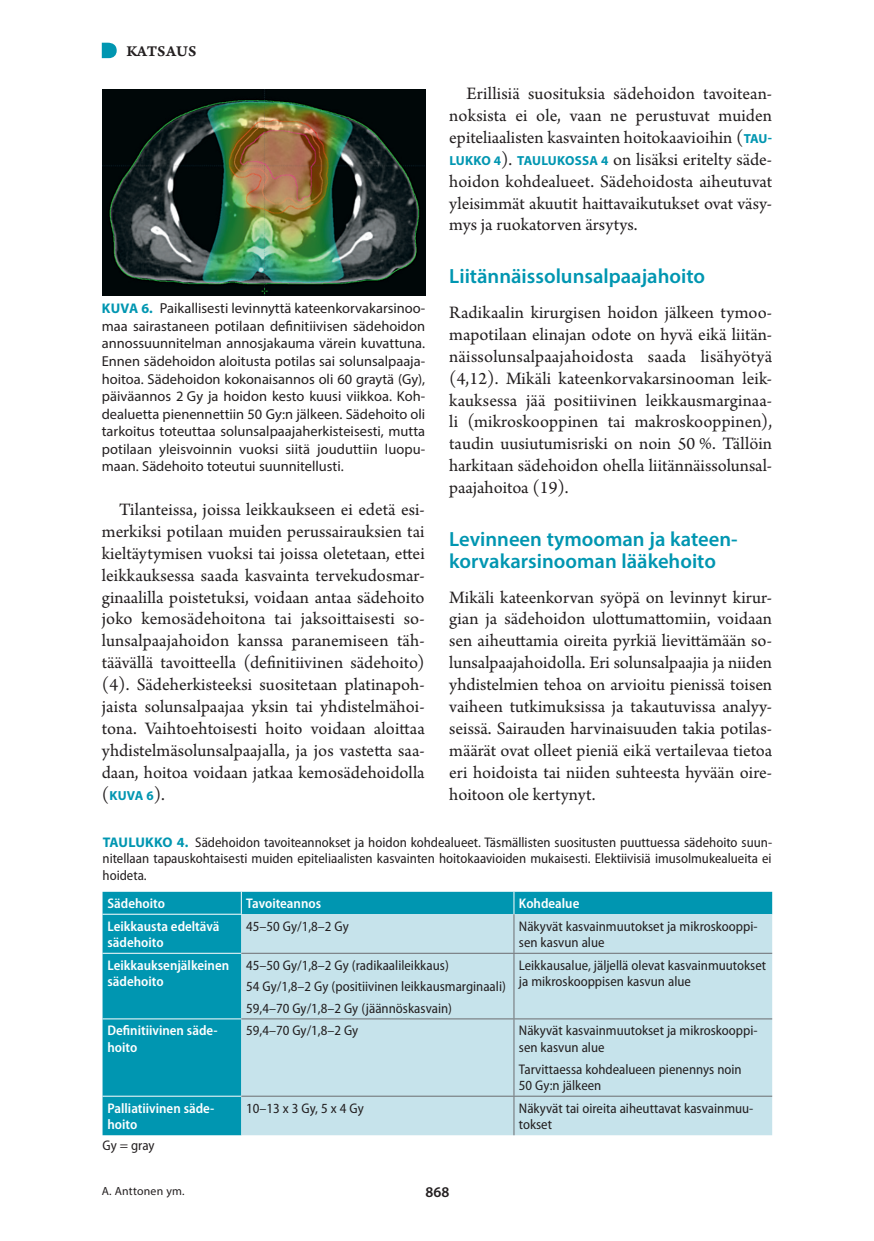
<style>
.page{position:relative;width:874px;height:1241px;background:#fff}
.page>*{position:absolute;margin:0;border:0;box-sizing:border-box;transform-origin:0 0}
.v1{font:600 20.65px/21.9px "Myriad Pro";color:#0096b1}
.l_ei_sis{font:18.38px/21.9px "Arno Pro";color:#231f20;text-align:justify}
.vinj{font:15.75px "Arno Pro Smbd Caption";letter-spacing:.005em;color:#231f20}
.t1{font:600 14.88px "Myriad Pro";color:#231f20}
.kt{font:14.35px/17.5px "Myriad Pro";color:#231f20;text-align:justify}
.t{font:semi-condensed 14px/16.6px "Myriad Pro";color:#231f20}
.t_pl{font:600 semi-condensed 14px/16.6px "Myriad Pro";color:#fff}
.t2{font:700 13.12px "Myriad Pro";color:#0096b1}
.Ala{font:11.9px "Myriad Pro";letter-spacing:.02em;color:#231f20}
.s1{font-family:"Myriad Pro";font-weight:700;font-size:13.12px;color:#0096b1}
.s2{font-weight:700;font-stretch:normal;color:#0096b1}
.s3{font-weight:700;font-size:14px;color:#0096b1}
.s4{font-family:"Arno Pro";font-weight:400;font-size:18.38px;color:#231f20}
</style>
<div class="page">
<div style="left:102px;top:891px;width:669px;height:243px;background:#0096b1"></div>
<div style="left:241px;top:914px;width:530px;height:220px;background:#c6e3eb"></div>
<svg style="left:241px;top:891px;width:1px;height:22px"></svg>
<svg style="left:513px;top:891px;width:1px;height:23px"></svg>
<hr style="left:102px;top:913px;width:140px;height:1px;background:#fff">
<hr style="left:102px;top:952px;width:139px;height:1px;background:#fff">
<hr style="left:102px;top:1018px;width:139px;height:1px;background:#fff">
<hr style="left:102px;top:1095px;width:139px;height:1px;background:#fff">
<hr style="left:513px;top:914px;width:1px;height:38px;background:#6c6d70">
<hr style="left:241px;top:952px;width:272px;height:1px;background:#6c6d70">
<hr style="left:513px;top:952px;width:258px;height:1px;background:#6c6d70">
<hr style="left:513px;top:953px;width:1px;height:65px;background:#6c6d70">
<hr style="left:241px;top:1018px;width:272px;height:1px;background:#6c6d70">
<hr style="left:513px;top:1018px;width:258px;height:1px;background:#6c6d70">
<hr style="left:513px;top:1019px;width:1px;height:76px;background:#6c6d70">
<hr style="left:241px;top:1095px;width:272px;height:1px;background:#6c6d70">
<hr style="left:513px;top:1095px;width:258px;height:1px;background:#6c6d70">
<hr style="left:513px;top:1096px;width:1px;height:38px;background:#6c6d70">
<svg style="left:102px;top:43px;width:15px;height:15px"></svg>
<img style="left:102px;top:90px;width:323px;height:205px">
<p class="vinj" style="left:126px;top:41px;width:71px">KATSAUS</p>
<p class="l_ei_sis" style="left:449px;top:84px;width:324px;text-indent:17px">Erillisiä suosituksia sädehoidon tavoitean&shy;noksista ei ole, vaan ne perustuvat muiden epiteliaalisten kasvainten hoitokaavioihin (<span class="s1">TAU-LUKKO 4</span>). <span class="s1">TAULUKOSSA 4</span> on lisäksi eritelty säde&shy;hoidon kohdealueet. Sädehoidosta aiheutuvat yleisimmät akuutit haittavaikutukset ovat väsy&shy;mys ja ruokatorven ärsytys.</p>
<p class="v1" style="left:449px;top:264px;width:257px">Liitännäissolunsalpaajahoito</p>
<p class="l_ei_sis" style="left:449px;top:302px;width:324px">Radikaalin kirurgisen hoidon jälkeen tymoo&shy;mapotilaan elinajan odote on hyvä eikä liitän&shy;näissolunsalpaajahoidosta saada lisähyötyä (4,12). Mikäli kateenkorvakarsinooman leik&shy;kauksessa jää positiivinen leikkausmarginaa&shy;li (mikroskooppinen tai makroskooppinen), taudin uusiutumisriski on noin 50 %. Tällöin harkitaan sädehoidon ohella liitännäissolunsal&shy;paajahoitoa (19).</p>
<p class="v1" style="left:449px;top:527px;width:288px">Levinneen tymooman ja kateen&shy;korvakarsinooman lääkehoito</p>
<p class="l_ei_sis" style="left:449px;top:587px;width:324px">Mikäli kateenkorvan syöpä on levinnyt kirur&shy;gian ja sädehoidon ulottumattomiin, voidaan sen aiheuttamia oireita pyrkiä lievittämään so&shy;lunsalpaajahoidolla. Eri solunsalpaajia ja niiden yhdistelmien tehoa on arvioitu pienissä toisen vaiheen tutkimuksissa ja takautuvissa analyy&shy;seissä. Sairauden harvinaisuuden takia potilas&shy;määrät ovat olleet pieniä eikä vertailevaa tietoa eri hoidoista tai niiden suhteesta hyvään oire&shy;hoitoon ole kertynyt.</p>
<p class="t" style="left:102px;top:833px;width:670px;text-align:justify"><span class="s2">TAULUKKO 4.</span> Sädehoidon tavoiteannokset ja hoidon kohdealueet. Täsmällisten suositusten puuttuessa sädehoito suun&shy;nitellaan tapauskohtaisesti muiden epiteliaalisten kasvainten hoitokaavioiden mukaisesti. Elektiivisiä imusolmukealueita ei hoideta.</p>
<p class="t_pl" style="left:107px;top:894px;width:59px">Sädehoito</p>
<p class="t_pl" style="left:246px;top:894px;width:76px">Tavoiteannos</p>
<p class="t_pl" style="left:518px;top:894px;width:62px">Kohdealue</p>
<p class="t_pl" style="left:107px;top:917px;width:113px">Leikkausta edeltävä sädehoito</p>
<p class="t" style="left:246px;top:917px;width:104px">45–50 Gy/1,8–2 Gy</p>
<p class="t" style="left:518px;top:917px;width:240px">Näkyvät kasvainmuutokset ja mikroskooppi&shy;sen kasvun alue</p>
<p class="t_pl" style="left:107px;top:956px;width:123px">Leikkauksenjälkeinen sädehoito</p>
<p class="t" style="left:246px;top:956px;width:204px">45–50 Gy/1,8–2 Gy (radikaalileikkaus)</p>
<p class="kt" style="left:102px;top:299px;width:325px"><span class="s3">KUVA 6.</span> Paikallisesti levinnyttä kateenkorvakarsinoo&shy;maa sairastaneen potilaan definitiivisen sädehoidon annossuunnitelman annosjakauma värein kuvattuna.<br>Ennen sädehoidon aloitusta potilas sai solunsalpaaja&shy;hoitoa. Sädehoidon kokonaisannos oli 60 graytä (Gy), päiväannos 2 Gy ja hoidon kesto kuusi viikkoa. Koh&shy;dealuetta pienennettiin 50 Gy:n jälkeen. Sädehoito oli tarkoitus toteuttaa solunsalpaajaherkisteisesti, mutta potilaan yleisvoinnin vuoksi siitä jouduttiin luopu&shy;maan. Sädehoito toteutui suunnitellusti.</p>
<p class="l_ei_sis" style="left:102px;top:499px;width:324px;text-indent:17px">Tilanteissa, joissa leikkaukseen ei edetä esi&shy;merkiksi potilaan muiden perussairauksien tai kieltäytymisen vuoksi tai joissa oletetaan, ettei leikkauksessa saada kasvainta tervekudosmar&shy;ginaalilla poistetuksi, voidaan antaa sädehoito joko kemosädehoitona tai jaksoittaisesti so&shy;lunsalpaajahoidon kanssa paranemiseen täh&shy;täävällä tavoitteella (definitiivinen sädehoito) (4). Sädeherkisteeksi suositetaan platinapoh&shy;jaista solunsalpaajaa yksin tai yhdistelmähoi&shy;tona. Vaihtoehtoisesti hoito voidaan aloittaa yhdistelmäsolunsalpaajalla, ja jos vastetta saa&shy;daan, hoitoa voidaan jatkaa kemosädehoidolla</p>
<p class="t2" style="left:102px;top:786px;width:65px"><span class="s4">(</span>KUVA 6<span class="s4">).</span></p>
<p class="t" style="left:518px;top:956px;width:248px">Leikkausalue, jäljellä olevat kasvainmuutokset ja mikroskooppisen kasvun alue</p>
<p class="t" style="left:246px;top:977px;width:261px">54 Gy/1,8–2 Gy (positiivinen leikkausmarginaali)</p>
<p class="t" style="left:246px;top:999px;width:207px">59,4–70 Gy/1,8–2 Gy (jäännöskasvain)</p>
<p class="t_pl" style="left:107px;top:1021px;width:112px">Definitiivinen säde&shy;hoito</p>
<p class="t" style="left:246px;top:1021px;width:113px">59,4–70 Gy/1,8–2 Gy</p>
<p class="t" style="left:518px;top:1021px;width:240px">Näkyvät kasvainmuutokset ja mikroskooppi&shy;sen kasvun alue</p>
<p class="t" style="left:518px;top:1060px;width:224px">Tarvittaessa kohdealueen pienennys noin<br>50 Gy:n jälkeen</p>
<p class="t_pl" style="left:107px;top:1099px;width:108px">Palliatiivinen säde&shy;hoito</p>
<p class="t" style="left:246px;top:1099px;width:119px">10–13 x 3 Gy, 5 x 4 Gy</p>
<p class="t" style="left:518px;top:1099px;width:236px">Näkyvät tai oireita aiheuttavat kasvainmuu&shy;tokset</p>
<p class="t" style="left:102px;top:1136px;width:54px">Gy = gray</p>
<p class="Ala" style="left:102px;top:1183px;width:84px">A. Anttonen ym.</p>
<p class="t1" style="left:425px;top:1182px;width:25px">868</p>
</div>
